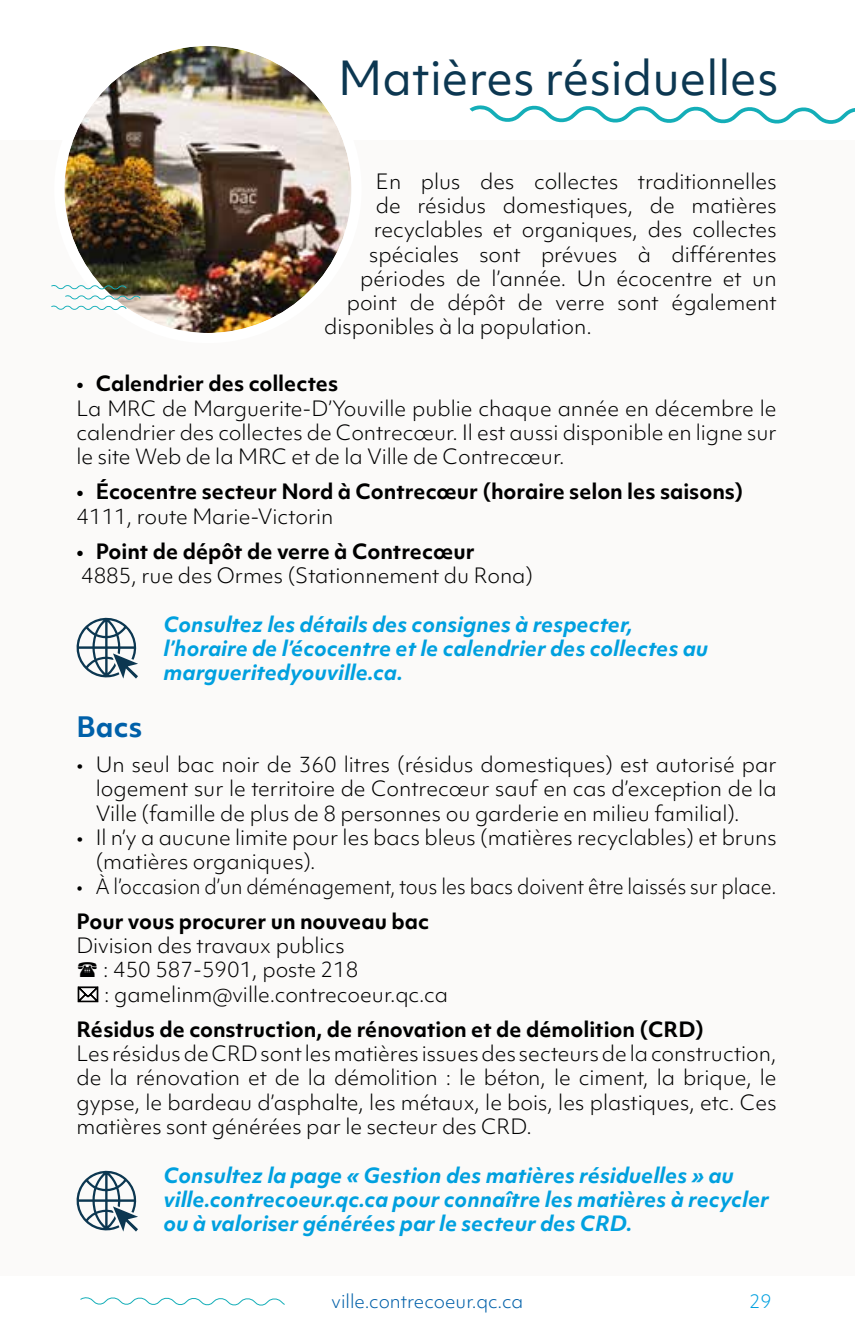
<style>
.page{position:relative;width:855px;height:1340px;background:#fff}
.page>*{position:absolute;margin:0;border:0;box-sizing:border-box;transform-origin:0 0}
.t1{font:45px "Objektiv Mk 1";color:#0c3751}
.t2{font:700 27px "Objektiv Mk 1";color:#0060a9}
.t3{font:300 20.25px/24.3px "Objektiv Mk 1";color:#000;text-align:justify}
.t4{font:italic 700 20.25px/24.3px "Objektiv Mk 1";color:#00a0df}
.t5{font:700 20.25px "Objektiv Mk 1";color:#000}
.t6{font:300 20.25px "Objektiv Mk 1";color:#000;scale:.93 1}
.t7{font:300 18px "Objektiv Mk 1";color:#0060a9}
.t8{font:300 18px "Objektiv Mk 1";color:#00a0df}
</style>
<div class="page">
<div style="left:0;top:140px;width:855px;height:1136px;background:#fbfaf9"></div>
<svg style="left:80px;top:1297px;width:205px;height:9px"></svg>
<svg style="left:469px;top:105px;width:386px;height:19px"></svg>
<img style="left:64px;top:46px;width:287px;height:287px;border-radius:144px">
<div style="left:54px;top:36px;width:307px;height:307px;border:10px solid #fff;border-radius:50%"></div>
<svg style="left:76px;top:617px;width:62px;height:62px"></svg>
<svg style="left:76px;top:1170px;width:62px;height:62px"></svg>
<svg style="left:51px;top:284px;width:90px;height:26px"></svg>
<h1 class="t1" style="left:338px;top:46px;width:442px">Matières résiduelles</h1>
<p class="t3" style="left:376px;top:169px;width:402px">En plus des collectes traditionnelles</p>
<p class="t3" style="left:376px;top:193px;width:402px">de résidus domestiques, de matières</p>
<p class="t3" style="left:374px;top:217px;width:404px">recyclables et organiques, des collectes</p>
<p class="t3" style="left:369px;top:242px;width:409px">spéciales sont prévues à différentes</p>
<p class="t3" style="left:360px;top:266px;width:418px">périodes de l’année. Un écocentre et un</p>
<p class="t3" style="left:347px;top:290px;width:431px">point de dépôt de verre sont également</p>
<p class="t3" style="left:324px;top:314px;width:269px">disponibles à la population.</p>
<p class="t5" style="left:77px;top:369px;width:263px">• Calendrier des collectes</p>
<p class="t3" style="left:77px;top:395px;width:701px">La MRC de Marguerite-D’Youville publie chaque année en décembre le calendrier des collectes de Contrecœur. Il est aussi disponible en ligne sur le site Web de la MRC et de la Ville de Contrecœur.</p>
<p class="t5" style="left:77px;top:477px;width:668px">• Écocentre secteur Nord à Contrecœur (horaire selon les saisons)</p>
<p class="t3" style="left:77px;top:503px;width:258px">4111, route Marie-Victorin</p>
<p class="t5" style="left:77px;top:536px;width:399px">• Point de dépôt de verre à Contrecœur</p>
<p class="t3" style="left:81px;top:563px;width:453px">4885, rue des Ormes (Stationnement du Rona)</p>
<p class="t4" style="left:163px;top:611px;width:546px">Consultez les détails des consignes à respecter, l’horaire de l’écocentre et le calendrier des collectes au margueritedyouville.ca.</p>
<h2 class="t2" style="left:77px;top:707px;width:67px">Bacs</h2>
<p class="t3" style="left:96px;top:752px;width:682px;text-indent:-19px">• Un seul bac noir de 360 litres (résidus domestiques) est autorisé par logement sur le territoire de Contrecœur sauf en cas d’exception de la Ville (famille de plus de 8 personnes ou garderie en milieu familial).</p>
<p class="t3" style="left:96px;top:825px;width:682px;text-indent:-19px">• Il n’y a aucune limite pour les bacs bleus (matières recyclables) et bruns (matières organiques).</p>
<p class="t6" style="left:77px;top:872px;width:754px">• À l’occasion d’un déménagement, tous les bacs doivent être laissés sur place.</p>
<p class="t5" style="left:77px;top:906px;width:354px">Pour vous procurer un nouveau bac</p>
<p class="t3" style="left:103px;top:933px;width:346px;text-align:left;text-indent:-27px">Division des travaux publics<br>: 450 587-5901, poste 218<br>: gamelinm@ville.contrecoeur.qc.ca</p>
<p class="t5" style="left:77px;top:1014px;width:629px">Résidus de construction, de rénovation et de démolition (CRD)</p>
<p class="t3" style="left:77px;top:1041px;width:701px">Les résidus de CRD sont les matières issues des secteurs de la construction, de la rénovation et de la démolition : le béton, le ciment, la brique, le gypse, le bardeau d’asphalte, les métaux, le bois, les plastiques, etc. Ces matières sont générées par le secteur des CRD.</p>
<p class="t4" style="left:163px;top:1162px;width:607px">Consultez la page « Gestion des matières résiduelles » au ville.contrecoeur.qc.ca pour connaître les matières à recycler ou à valoriser générées par le secteur des CRD.</p>
<p class="t7" style="left:332px;top:1289px;width:193px">ville.contrecoeur.qc.ca</p>
<p class="t8" style="left:749px;top:1289px;width:24px">29</p>
</div>
